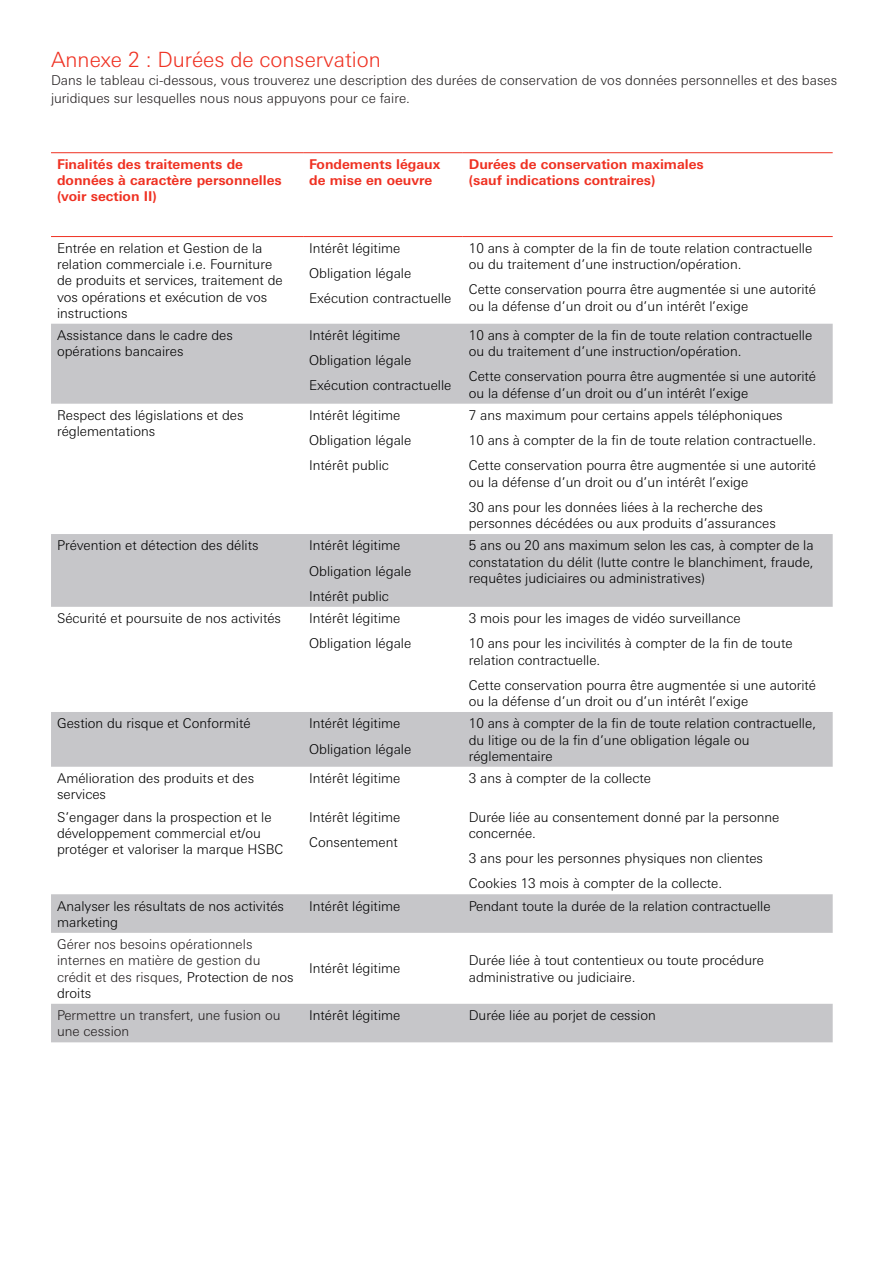
<style>
.page{position:relative;width:893px;height:1263px;background:#fff}
.page>*{position:absolute;margin:0;border:0;box-sizing:border-box;transform-origin:0 0}
.Body_9_12pt{font:300 21px "Univers Nextfor HSBC";color:#ef3122}
.Table_Text{font:300 13.5px/16.2px "Univers Nextfor HSBC";color:#000}
.Body_9_12pt-2{font:300 13.5px/18px "Univers Nextfor HSBC";color:#231f20}
.Table_Header{font:700 13.5px/16.2px "Univers Nextfor HSBC";color:#ef3122}
.Table_Text-2{font:300 13.5px/16.2px "Univers Nextfor HSBC";color:#231f20}
.s1{color:#000}
</style>
<div class="page">
<svg style="left:51px;top:324px;width:782px;height:718px"></svg>
<hr style="left:51px;top:152px;width:252px;height:1px;background:#ef3122">
<hr style="left:303px;top:152px;width:160px;height:1px;background:#ef3122">
<hr style="left:463px;top:152px;width:370px;height:1px;background:#ef3122">
<hr style="left:51px;top:236px;width:252px;height:1px;background:#ef3122">
<hr style="left:303px;top:236px;width:160px;height:1px;background:#ef3122">
<hr style="left:463px;top:236px;width:370px;height:1px;background:#ef3122">
<p class="Body_9_12pt" style="left:51px;top:45px;width:331px">Annexe 2 : Durées de conservation</p>
<p class="Body_9_12pt-2" style="left:51px;top:70px;width:788px">Dans le tableau ci-dessous, vous trouverez une description des durées de conservation de vos données personnelles et des bases juridiques sur lesquelles nous nous appuyons pour ce faire.</p>
<p class="Table_Header" style="left:57px;top:155px;width:226px">Finalités des traitements de données à caractère personnelles</p>
<p class="Table_Header" style="left:57px;top:188px;width:101px">(voir section II)</p>
<p class="Table_Header" style="left:309px;top:155px;width:133px">Fondements légaux de mise en oeuvre</p>
<p class="Table_Header" style="left:469px;top:155px;width:237px">Durées de conservation maximales</p>
<p class="Table_Header" style="left:469px;top:172px;width:188px">(sauf indications contraires)</p>
<p class="Table_Text" style="left:57px;top:239px;width:227px">Entrée en relation et Gestion de la relation commerciale i.e. Fourniture de produits et services, traitement de vos opérations et exécution de vos instructions</p>
<p class="Table_Text" style="left:309px;top:239px;width:93px">Intérêt légitime</p>
<p class="Table_Text" style="left:309px;top:264px;width:104px">Obligation légale</p>
<p class="Table_Text" style="left:309px;top:289px;width:144px">Exécution contractuelle</p>
<p class="Table_Text" style="left:57px;top:326px;width:177px">Assistance dans le cadre des opérations bancaires</p>
<p class="Table_Text" style="left:309px;top:326px;width:93px">Intérêt légitime</p>
<p class="Table_Text" style="left:309px;top:351px;width:104px">Obligation légale</p>
<p class="Table_Text" style="left:309px;top:377px;width:144px">Exécution contractuelle</p>
<p class="Table_Text" style="left:57px;top:406px;width:188px">Respect des législations et des réglementations</p>
<p class="Table_Text" style="left:309px;top:406px;width:93px">Intérêt légitime</p>
<p class="Table_Text" style="left:309px;top:431px;width:104px">Obligation légale</p>
<p class="Table_Text" style="left:309px;top:457px;width:81px">Intérêt public</p>
<p class="Table_Text" style="left:57px;top:537px;width:203px">Prévention et détection des délits</p>
<p class="Table_Text" style="left:309px;top:537px;width:93px">Intérêt légitime</p>
<p class="Table_Text" style="left:309px;top:562px;width:104px">Obligation légale</p>
<p class="Table_Text" style="left:309px;top:587px;width:81px">Intérêt public</p>
<p class="Table_Text" style="left:57px;top:609px;width:226px">Sécurité et poursuite de nos activités</p>
<p class="Table_Text" style="left:309px;top:609px;width:93px">Intérêt légitime</p>
<p class="Table_Text" style="left:309px;top:634px;width:104px">Obligation légale</p>
<p class="Table_Text" style="left:57px;top:714px;width:195px">Gestion du risque et Conformité</p>
<p class="Table_Text" style="left:309px;top:714px;width:93px">Intérêt légitime</p>
<p class="Table_Text" style="left:309px;top:740px;width:104px">Obligation légale</p>
<p class="Table_Text" style="left:469px;top:239px;width:345px">10 ans à compter de la fin de toute relation contractuelle ou du traitement d’une instruction/opération.</p>
<p class="Table_Text" style="left:469px;top:280px;width:349px">Cette conservation pourra être augmentée si une autorité ou la défense d’un droit ou d’un intérêt l’exige</p>
<p class="Table_Text" style="left:469px;top:326px;width:345px">10 ans à compter de la fin de toute relation contractuelle ou du traitement d’une instruction/opération.</p>
<p class="Table_Text" style="left:469px;top:368px;width:349px">Cette conservation pourra être augmentée si une autorité ou la défense d’un droit ou d’un intérêt l’exige</p>
<p class="Table_Text" style="left:469px;top:406px;width:315px">7 ans maximum pour certains appels téléphoniques</p>
<p class="Table_Text" style="left:469px;top:431px;width:349px">10 ans à compter de la fin de toute relation contractuelle.</p>
<p class="Table_Text" style="left:469px;top:457px;width:349px">Cette conservation pourra être augmentée si une autorité ou la défense d’un droit ou d’un intérêt l’exige</p>
<p class="Table_Text" style="left:469px;top:498px;width:309px">30 ans pour les données liées à la recherche des personnes décédées ou aux produits d’assurances</p>
<p class="Table_Text" style="left:469px;top:537px;width:346px;text-align:justify">5 ans ou 20 ans maximum selon les cas, à compter de la constatation du délit (lutte contre le blanchiment, fraude, requêtes judiciaires ou administratives)</p>
<p class="Table_Text" style="left:469px;top:609px;width:273px">3 mois pour les images de vidéo surveillance</p>
<p class="Table_Text" style="left:469px;top:634px;width:325px">10 ans pour les incivilités à compter de la fin de toute relation contractuelle.</p>
<p class="Table_Text" style="left:469px;top:676px;width:349px">Cette conservation pourra être augmentée si une autorité ou la défense d’un droit ou d’un intérêt l’exige</p>
<p class="Table_Text" style="left:469px;top:714px;width:349px">10 ans à compter de la fin de toute relation contractuelle, du litige ou de la fin d’une obligation légale ou réglementaire</p>
<p class="Table_Text" style="left:57px;top:769px;width:199px">Amélioration des produits et des services</p>
<p class="Table_Text" style="left:309px;top:769px;width:93px">Intérêt légitime</p>
<p class="Table_Text" style="left:469px;top:769px;width:184px">3 ans à compter de la collecte</p>
<p class="Table_Text" style="left:57px;top:808px;width:228px">S’engager dans la prospection et le développement commercial et/ou protéger et valoriser la marque HSBC</p>
<p class="Table_Text" style="left:309px;top:808px;width:93px">Intérêt légitime</p>
<p class="Table_Text" style="left:469px;top:808px;width:312px">Durée liée au consentement donné par la personne concernée.</p>
<p class="Table_Text" style="left:469px;top:849px;width:296px">3 ans pour les personnes physiques non clientes</p>
<p class="Table_Text" style="left:469px;top:874px;width:255px">Cookies 13 mois à compter de la collecte.</p>
<p class="Table_Text" style="left:309px;top:833px;width:90px">Consentement</p>
<p class="Table_Text" style="left:57px;top:897px;width:229px">Analyser les résultats de nos activités marketing</p>
<p class="Table_Text" style="left:309px;top:897px;width:93px">Intérêt légitime</p>
<p class="Table_Text" style="left:469px;top:897px;width:303px">Pendant toute la durée de la relation contractuelle</p>
<p class="Table_Text-2" style="left:57px;top:935px;width:238px">Gérer nos besoins opérationnels internes en matière de gestion du crédit et des risques, <span class="s1">Protection de nos droits</span></p>
<p class="Table_Text" style="left:309px;top:960px;width:93px">Intérêt légitime</p>
<p class="Table_Text" style="left:469px;top:951px;width:297px">Durée liée à tout contentieux ou toute procédure administrative ou judiciaire.</p>
<p class="Table_Text-2" style="left:57px;top:1006px;width:225px">Permettre un transfert, une fusion ou une cession</p>
<p class="Table_Text" style="left:309px;top:1006px;width:93px">Intérêt légitime</p>
<p class="Table_Text" style="left:469px;top:1006px;width:188px">Durée liée au porjet de cession</p>
</div>
